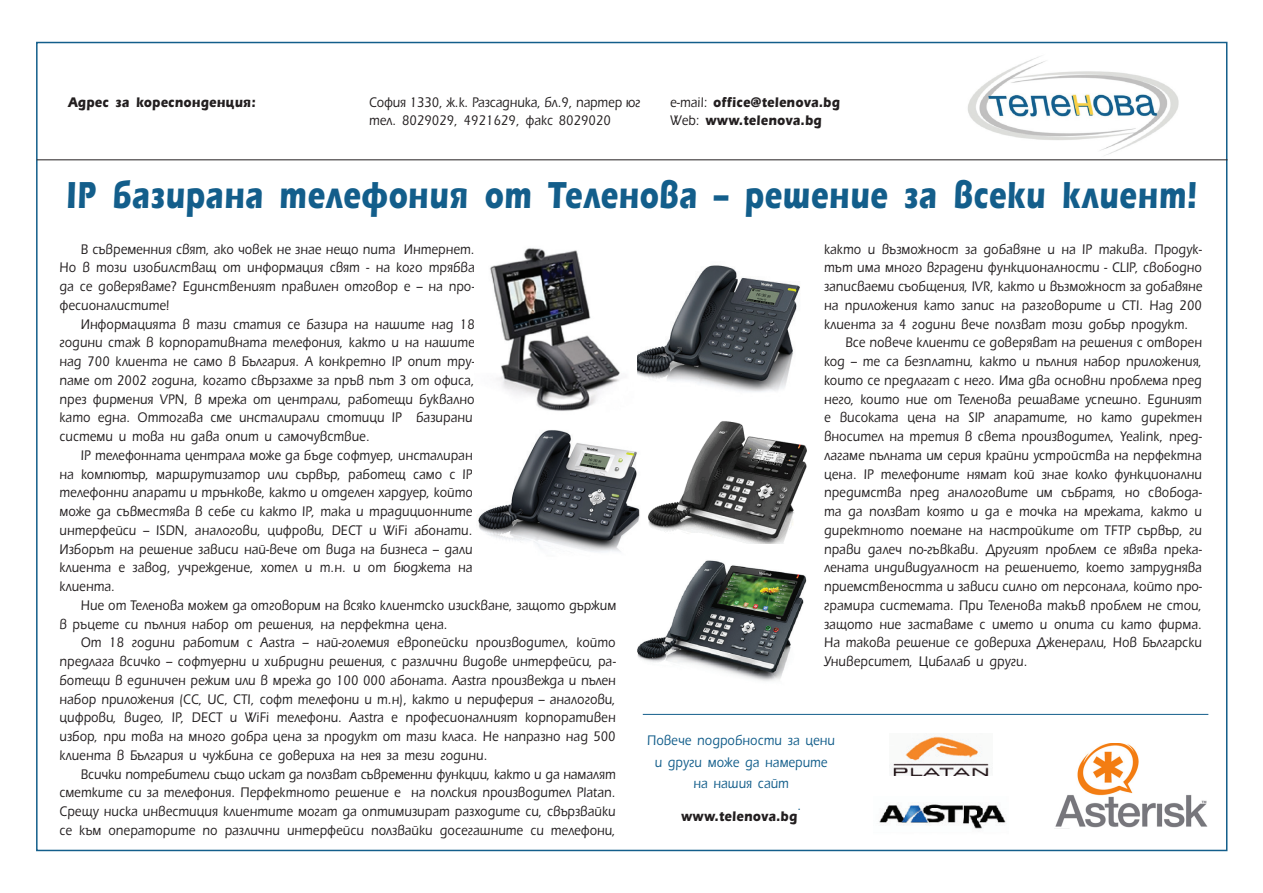
<style>
.page{position:relative;width:1263px;height:893px;background:#fff}
.page>*{position:absolute;margin:0;border:0;box-sizing:border-box;transform-origin:0 0}
.Реклама_текст{font:700 40.5px "Erika Bg";letter-spacing:.025em;color:#135e8b;scale:.75 1}
.Реклама_текст-2{font:15px/18.8px "Erika Bg";letter-spacing:.02em;color:#231f20;text-align:justify;scale:.85 1}
.Реклама_текст-3{font:700 15px "Erika Bg";letter-spacing:.025em;color:#231f20;scale:.85 1}
.Реклама_текст-4{font:15px/21.8px "Erika Bg";letter-spacing:.02em;color:#135e8b;text-align:center;scale:.85 1}
.s1{font-weight:400}
</style>
<div class="page">
<img style="left:968px;top:56px;width:211px;height:100px">
<hr style="left:37px;top:159px;width:1190px;height:1px;background:#231f20">
<img style="left:879px;top:804px;width:127px;height:25px">
<img style="left:889px;top:733px;width:100px;height:42px">
<img style="left:1054px;top:743px;width:153px;height:86px">
<img style="left:490px;top:248px;width:130px;height:163px">
<img style="left:637px;top:265px;width:163px;height:127px">
<img style="left:478px;top:430px;width:162px;height:122px">
<img style="left:648px;top:421px;width:159px;height:122px">
<hr style="left:643px;top:714px;width:565px;height:1px;background:#135e8b">
<img style="left:633px;top:551px;width:174px;height:130px">
<p class="Реклама_текст-3" style="left:68px;top:94px;width:222px">Адрес за кореспонденция:</p>
<p class="Реклама_текст-2" style="left:369px;top:93px;width:321px">София 1330, ж.к. Разсадника, бл.9, партер юг</p>
<p class="Реклама_текст-2" style="left:369px;top:112px;width:286px">тел. 8029029, 4921629, факс 8029020</p>
<p class="Реклама_текст-3" style="left:670px;top:94px;width:201px"><span class="s1">e-mail:</span> office@telenova.bg</p>
<p class="Реклама_текст-3" style="left:670px;top:113px;width:180px"><span class="s1">Web:</span> www.telenova.bg</p>
<p class="Реклама_текст" style="left:66px;top:174px;width:1509px">IP базирана телефония от Теленова – решение за всеки клиент!</p>
<p class="Реклама_текст-2" style="left:59px;top:240px;width:490px;text-indent:21px">В съвременния свят, ако човек не знае нещо пита Интернет.<br>Но в този изобилстващ от информация свят - на кого трябва да се доверяваме? Единственият правилен отговор е – на про&shy;фесионалистите!</p>
<p class="Реклама_текст-2" style="left:59px;top:315px;width:490px;text-align:left;text-indent:21px">Информацията в тази статия се базира на нашите над 18 години стаж в корпоративната телефония, както и на нашите над 700 клиента не само в България. А конкретно IP опит тру&shy;паме от 2002 година, когато свързахме за пръв път 3 от офиса, през фирмения VPN, в мрежа от централи, работещи буквално като една. Оттогава сме инсталирали стотици IP базирани системи и това ни дава опит и самочувствие.</p>
<p class="Реклама_текст-2" style="left:59px;top:446px;width:488px;text-indent:21px">IP телефонната централа може да бъде софтуер, инсталиран на компютър, маршрутизатор или сървър, работещ само с IP телефонни апарати и трънкове, както и отделен хардуер, който може да съвместява в себе си както IP, така и традиционните интерфейси – ISDN, аналогови, цифрови, DECT и WiFi абонати.<br>Изборът на решение зависи най-вече от вида на бизнеса – дали клиента е завод, учреждение, хотел и т.н. и от бюджета на клиента.</p>
<p class="Реклама_текст-2" style="left:59px;top:596px;width:656px;text-indent:21px">Ние от Теленова можем да отговорим на всяко клиентско изискване, защото държим в ръцете си пълния набор от решения, на перфектна цена.</p>
<p class="Реклама_текст-2" style="left:59px;top:633px;width:656px;text-indent:21px">Oт 18 години работим с Aastra – най-големия европейски производител, който предлага всичко – софтуерни и хибридни решения, с различни видове интерфейси, ра&shy;ботещи в единичен режим или в мрежа до 100 000 абоната. Aastra произвежда и пълен набор приложения (СС, UC, CTI, софт телефони и т.н), както и периферия – аналогови, цифрови, видео, IP, DECT и WiFi телефони. Aastra е професионалният корпоративен избор, при това на много добра цена за продукт от тази класа. Не напразно над 500 клиента в България и чужбина се довериха на нея за тези години.</p>
<p class="Реклама_текст-2" style="left:59px;top:765px;width:656px;text-indent:21px">Всички потребители също искат да ползват съвременни функции, както и да намалят сметките си за телефония. Перфектното решение е на полския производител Platan.<br>Срещу ниска инвестиция клиентите могат да оптимизират разходите си, свързвайки се към операторите по различни интерфейси ползвайки досегашните си телефони,</p>
<p class="Реклама_текст-2" style="left:824px;top:240px;width:446px">както и възможност за добавяне и на IP такива. Продук&shy;тът има много вградени функционалности - CLIP, свободно записваеми съобщения, IVR, както и възможност за добавяне на приложения като запис на разговорите и CTI. Над 200 клиента за 4 години вече ползват този добър продукт.</p>
<p class="Реклама_текст-2" style="left:824px;top:333px;width:446px;text-indent:21px">Все повече клиенти се доверяват на решения с отворен код – те са безплатни, както и пълния набор приложения, които се предлагат с него. Има два основни проблема пред него, които ние от Теленова решаваме успешно. Единият е високата цена на SIP апаратите, но като директен вносител на третия в света производител, Yealink, пред&shy;лагаме пълната им серия крайни устройства на перфектна цена. IP телефоните нямат кой знае колко функционални предимства пред аналоговите им събратя, но свобода&shy;та да ползват която и да е точка на мрежата, както и директното поемане на настройките от TFTP сървър, ги прави далеч по-гъвкави. Другият проблем се явява прека&shy;лената индивидуалност на решението, което затруднява приемствеността и зависи силно от персонала, който про&shy;грамира системата. При Теленова такъв проблем не стои, защото ние заставаме с името и опита си като фирма.<br>На такова решение се довериха Дженерали, Нов Български Университет, Цибалаб и други.</p>
<p class="Реклама_текст-4" style="left:647px;top:730px;width:222px">Повече подробности за цени и други може да намерите на нашия сайт</p>
<p class="Реклама_текст-3" style="left:681px;top:808px;width:138px">www.telenova.bg</p>
<p class="Реклама_текст-4" style="left:797px;top:795px;width:6px">.</p>
</div>
